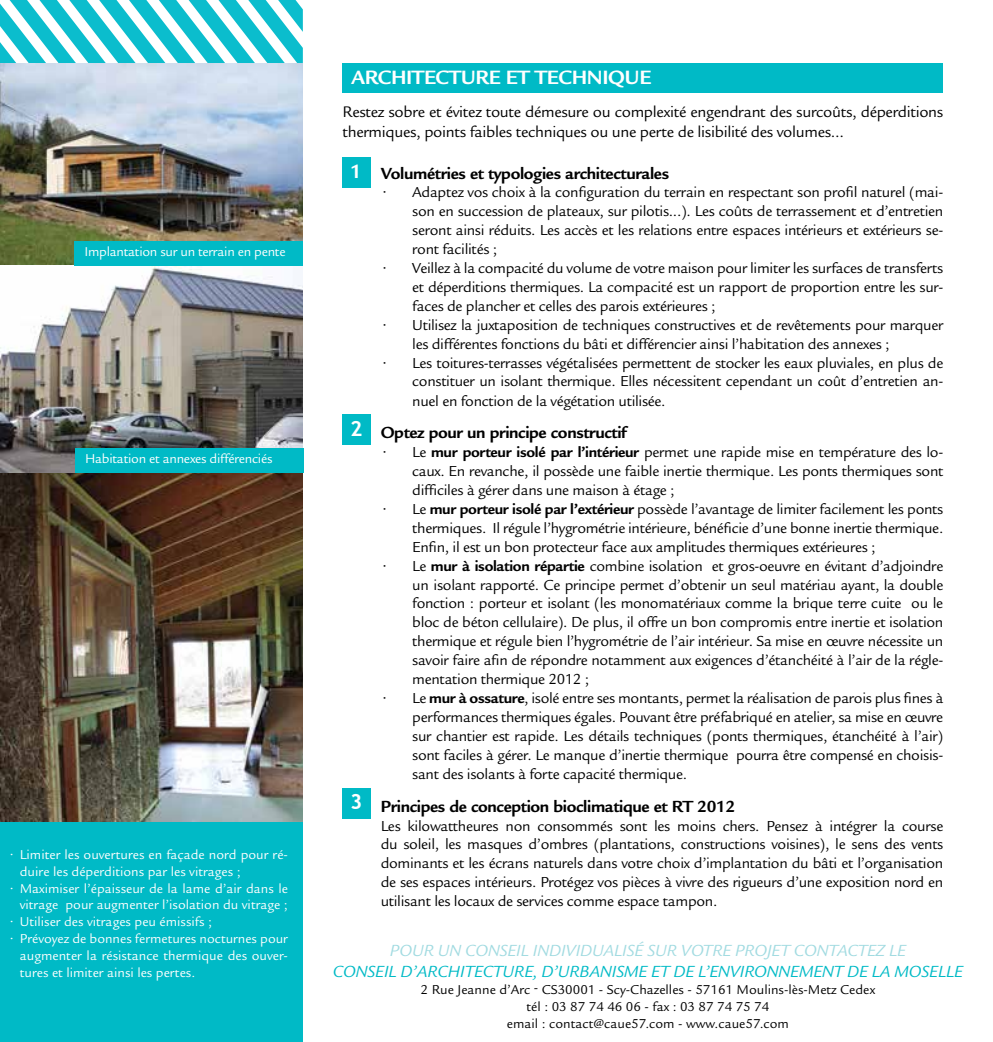
<style>
.page{position:relative;width:993px;height:1042px;background:#fff}
.page>*{position:absolute;margin:0;border:0;box-sizing:border-box;transform-origin:0 0}
.t1{font:700 21px "Legacy Sans Std";letter-spacing:-.02em;color:#fff}
.t2{font:700 21px "Trebuchet MS";color:#fff}
.t3{font:700 17.5px "Legacy Sans Std";letter-spacing:-.02em;color:#000}
.t4{font:italic 17.5px "Legacy Sans Std";color:#00bac6}
.t5{font:italic 17.5px "Legacy Sans Std";color:#a2dbe1}
.t6{font:16.62px/19.9px "Legacy Sans Std";letter-spacing:-.02em;color:#000}
.t7{font:15.75px/18.9px "Legacy Sans Std";letter-spacing:-.02em;color:#000;text-align:justify}
.t8{font:14px/16.8px "Legacy Sans Std";color:#fff}
.t9{font:14px/16.8px "Legacy Sans Std";color:#000;text-align:center}
.t10{font:14px "Legacy Sans Std";letter-spacing:-.02em;color:#fff}
.s1{font-weight:700}
</style>
<div class="page">
<div style="left:342px;top:63px;width:601px;height:29px;background:#00bac6"></div>
<div style="left:342px;top:157px;width:29px;height:31px;background:#00bac6"></div>
<div style="left:342px;top:414px;width:29px;height:31px;background:#00bac6"></div>
<div style="left:342px;top:788px;width:29px;height:30px;background:#00bac6"></div>
<div style="left:0;top:820px;width:303px;height:222px;background:#00bac6"></div>
<img style="left:0;top:472px;width:303px;height:349px">
<img style="left:0;top:63px;width:303px;height:202px">
<img style="left:0;top:266px;width:303px;height:206px">
<div style="left:74px;top:241px;width:229px;height:25px;background:#00bac6"></div>
<div style="left:75px;top:448px;width:228px;height:25px;background:#00bac6"></div>
<svg style="left:0;top:0;width:303px;height:63px"></svg>
<p class="t10" style="left:84px;top:243px;width:203px">Implantation sur un terrain en pente</p>
<p class="t10" style="left:85px;top:451px;width:189px">Habitation et annexes différenciés</p>
<p class="t8" style="left:20px;top:846px;width:269px;text-indent:-10px">• Limiter les ouvertures en façade nord pour ré&shy;duire les déperditions par les vitrages ;</p>
<p class="t8" style="left:10px;top:880px;width:279px;text-align:right">• Maximiser l’épaisseur de la lame d’air dans le vitrage pour augmenter l’isolation du vitrage ;</p>
<p class="t8" style="left:10px;top:913px;width:204px">• Utiliser des vitrages peu émissifs ;</p>
<p class="t8" style="left:20px;top:930px;width:269px;text-align:justify;text-indent:-10px">• Prévoyez de bonnes fermetures nocturnes pour augmenter la résistance thermique des ouver&shy;tures et limiter ainsi les pertes.</p>
<h1 class="t1" style="left:351px;top:66px;width:301px">ARCHITECTURE ET TECHNIQUE</h1>
<p class="t6" style="left:342px;top:102px;width:602px">Restez sobre et évitez toute démesure ou complexité engendrant des surcoûts, déperditions thermiques, points faibles techniques ou une perte de lisibilité des volumes...</p>
<p class="t3" style="left:380px;top:163px;width:290px">Volumétries et typologies architecturales</p>
<p class="t7" style="left:412px;top:183px;width:532px;text-indent:-30px">• Adaptez vos choix à la configuration du terrain en respectant son profil naturel (mai&shy;son en succession de plateaux, sur pilotis...). Les coûts de terrassement et d’entretien seront ainsi réduits. Les accès et les relations entre espaces intérieurs et extérieurs se&shy;ront facilités ;</p>
<p class="t7" style="left:412px;top:259px;width:532px;text-indent:-30px">• Veillez à la compacité du volume de votre maison pour limiter les surfaces de transferts et déperditions thermiques. La compacité est un rapport de proportion entre les sur&shy;faces de plancher et celles des parois extérieures ;</p>
<p class="t7" style="left:412px;top:315px;width:532px;text-indent:-30px">• Utilisez la juxtaposition de techniques constructives et de revêtements pour marquer les différentes fonctions du bâti et différencier ainsi l’habitation des annexes ;</p>
<p class="t7" style="left:412px;top:353px;width:532px;line-height:19.4px;text-indent:-30px">• Les toitures-terrasses végétalisées permettent de stocker les eaux pluviales, en plus de constituer un isolant thermique. Elles nécessitent cependant un coût d’entretien an&shy;nuel en fonction de la végétation utilisée.</p>
<h1 class="t1" style="left:350px;top:159px;width:13px">1</h1>
<h1 class="t2" style="left:350px;top:415px;width:14px">2</h1>
<h1 class="t2" style="left:350px;top:788px;width:14px">3</h1>
<p class="t3" style="left:380px;top:423px;width:247px">Optez pour un principe constructif</p>
<p class="t7" style="left:412px;top:443px;width:532px;text-indent:-30px">• Le <span class="s1">mur porteur isolé par l’intérieur</span> permet une rapide mise en température des lo&shy;caux. En revanche, il possède une faible inertie thermique. Les ponts thermiques sont difficiles à gérer dans une maison à étage ;</p>
<p class="t7" style="left:412px;top:500px;width:532px;text-indent:-30px">• Le <span class="s1">mur porteur isolé par l’extérieur</span> possède l’avantage de limiter facilement les ponts thermiques. Il régule l’hygrométrie intérieure, bénéficie d’une bonne inertie thermique.<br>Enfin, il est un bon protecteur face aux amplitudes thermiques extérieures ;</p>
<p class="t7" style="left:412px;top:556px;width:532px;text-indent:-30px">• Le <span class="s1">mur à isolation répartie</span> combine isolation et gros-oeuvre en évitant d’adjoindre un isolant rapporté. Ce principe permet d’obtenir un seul matériau ayant, la double fonction : porteur et isolant (les monomatériaux comme la brique terre cuite ou le bloc de béton cellulaire). De plus, il offre un bon compromis entre inertie et isolation thermique et régule bien l’hygrométrie de l’air intérieur. Sa mise en œuvre nécessite un savoir faire afin de répondre notamment aux exigences d’étanchéité à l’air de la régle&shy;mentation thermique 2012 ;</p>
<p class="t7" style="left:412px;top:689px;width:532px;text-indent:-30px">• Le <span class="s1">mur à ossature</span>, isolé entre ses montants, permet la réalisation de parois plus fines à performances thermiques égales. Pouvant être préfabriqué en atelier, sa mise en œuvre sur chantier est rapide. Les détails techniques (ponts thermiques, étanchéité à l’air) sont faciles à gérer. Le manque d’inertie thermique pourra être compensé en choisis&shy;sant des isolants à forte capacité thermique.</p>
<p class="t3" style="left:380px;top:796px;width:356px">Principes de conception bioclimatique et RT 2012</p>
<p class="t7" style="left:380px;top:816px;width:564px">Les kilowattheures non consommés sont les moins chers. Pensez à intégrer la course du soleil, les masques d’ombres (plantations, constructions voisines), le sens des vents dominants et les écrans naturels dans votre choix d’implantation du bâti et l’organisation de ses espaces intérieurs. Protégez vos pièces à vivre des rigueurs d’une exposition nord en utilisant les locaux de services comme espace tampon.</p>
<p class="t5" style="left:390px;top:941px;width:517px">POUR UN CONSEIL INDIVIDUALISÉ SUR VOTRE PROJET CONTACTEZ LE</p>
<p class="t4" style="left:333px;top:962px;width:631px">CONSEIL D’ARCHITECTURE, D’URBANISME ET DE L’ENVIRONNEMENT DE LA MOSELLE</p>
<p class="t9" style="left:420px;top:981px;width:456px">2 Rue Jeanne d’Arc - CS30001 - Scy-Chazelles - 57161 Moulins-lès-Metz Cedex tél : 03 87 74 46 06 - fax : 03 87 74 75 74<br>email : contact@caue57.com - www.caue57.com</p>
</div>
